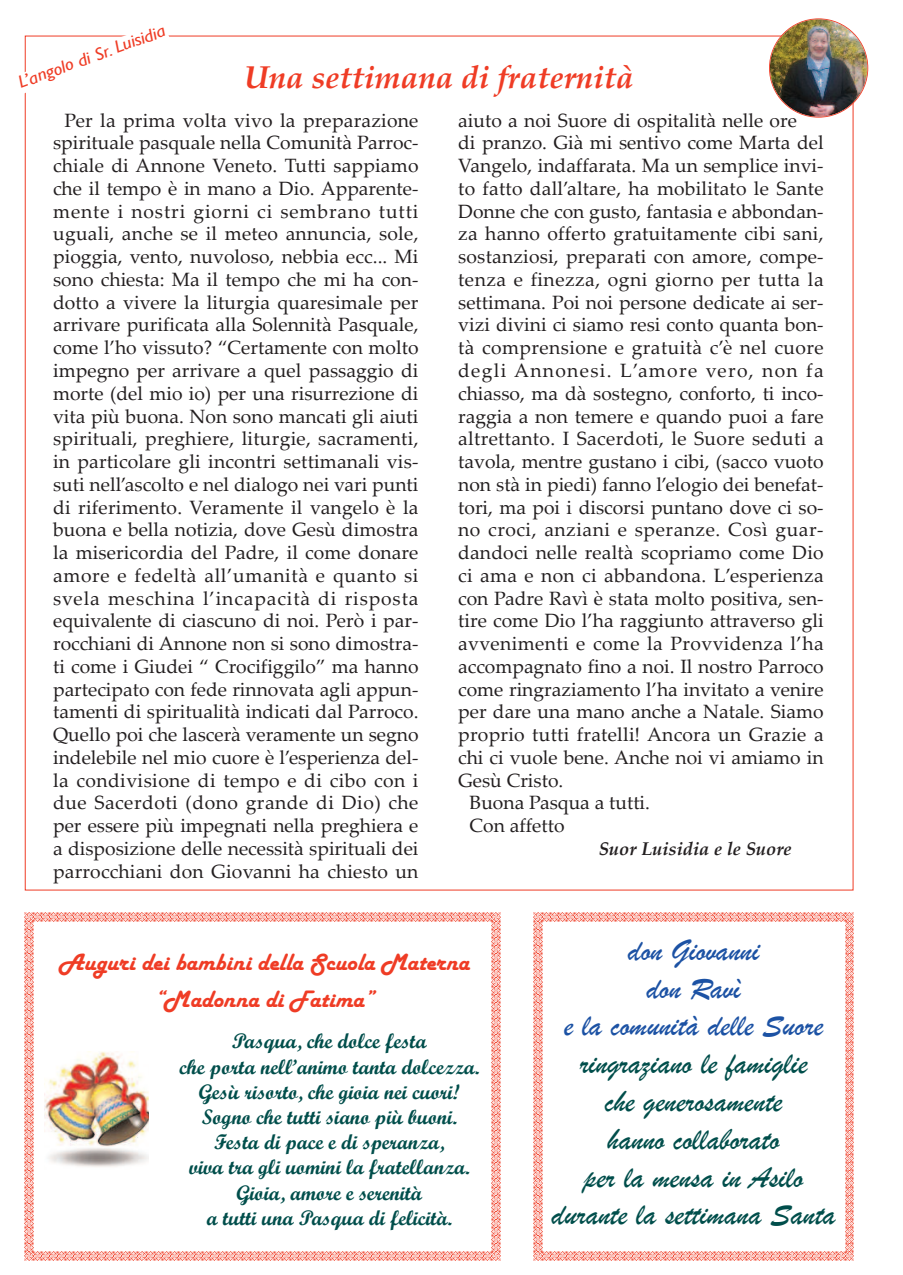
<style>
.page{position:relative;width:903px;height:1275px;background:#fff}
.page>*{position:absolute;margin:0;border:0;box-sizing:border-box;transform-origin:0 0}
.t1{font:31.5px/37.8px "Brush Script";color:#004e4b;text-align:center}
.t2{font:31.5px/37.8px "Brush Script";color:#1c52a4;text-align:center}
.t3{font:italic 700 31.5px "Palatino Linotype";color:#ef3c25}
.t4{font:24.5px/37.1px "Harlow Solid";color:#ef3c25;text-align:center}
.t5{font:21px/25.2px "Script MT Bold";color:#004e4b;text-align:center}
.t6{font:19.25px/22.8px "Palatino Linotype";color:#231f20;text-align:center}
.t7{font:19.25px "Palatino Linotype";letter-spacing:.02em;color:#231f20}
.t8{font:19.25px "Palatino Linotype";letter-spacing:.025em;color:#231f20}
.t9{font:19.25px "Palatino Linotype";letter-spacing:.03em;color:#231f20}
.t10{font:19.25px "Palatino Linotype";letter-spacing:.07em;color:#231f20}
.t11{font:italic 700 18.38px "Palatino Linotype";color:#231f20}
.t12{font:italic 17.5px "Gill Sans";color:#ef3c25;scale:1.1 1}
</style>
<div class="page">
<svg style="left:24px;top:35px;width:146px;height:65px"></svg>
<svg style="left:25px;top:913px;width:475px;height:347px"></svg>
<svg style="left:533px;top:913px;width:321px;height:347px"></svg>
<div style="left:45px;top:1031px;width:103px;height:172px;background:#fff"></div>
<img style="left:45px;top:1052px;width:103px;height:115px">
<img style="left:770px;top:21px;width:97px;height:96px">
<div style="left:769px;top:18px;width:99px;height:100px;border:2px solid #ef3c25;border-radius:50px"></div>
<p class="t12" style="left:15px;top:73px;width:143px;rotate:-20deg">L’angolo di Sr. Luisidia</p>
<h1 class="t3" style="left:244px;top:65px;width:391px">Una settimana di fraternità</h1>
<p class="t6" style="left:53px;top:111px;width:367px">Per la prima volta vivo la preparazione spirituale pasquale nella Comunità Parroc&shy;chiale di Annone Veneto. Tutti sappiamo che il tempo è in mano a Dio. Apparente&shy;mente i nostri giorni ci sembrano tutti uguali, anche se il meteo annuncia, sole, pioggia, vento, nuvoloso, nebbia ecc... Mi sono chiesta: Ma il tempo che mi ha con&shy;dotto a vivere la liturgia quaresimale per arrivare purificata alla Solennità Pasquale, come l’ho vissuto? “Certamente con molto impegno per arrivare a quel passaggio di morte (del mio io) per una risurrezione di vita più buona. Non sono mancati gli aiuti spirituali, preghiere, liturgie, sacramenti, in particolare gli incontri settimanali vis&shy;suti nell’ascolto e nel dialogo nei vari punti di riferimento. Veramente il vangelo è la buona e bella notizia, dove Gesù dimostra la misericordia del Padre, il come donare amore e fedeltà all’umanità e quanto si svela meschina l’incapacità di risposta equivalente di ciascuno di noi. Però i par&shy;rocchiani di Annone non si sono dimostra&shy;ti come i Giudei “ Crocifiggilo” ma hanno partecipato con fede rinnovata agli appun&shy;tamenti di spiritualità indicati dal Parroco.<br>Quello poi che lascerà veramente un segno indelebile nel mio cuore è l’esperienza del&shy;la condivisione di tempo e di cibo con i due Sacerdoti (dono grande di Dio) che per essere più impegnati nella preghiera e a disposizione delle necessità spirituali dei parrocchiani don Giovanni ha chiesto un</p>
<p class="t6" style="left:458px;top:111px;width:340px">aiuto a noi Suore di ospitalità nelle ore</p>
<p class="t6" style="left:458px;top:134px;width:367px">di pranzo. Già mi sentivo come Marta del</p>
<p class="t6" style="left:458px;top:157px;width:367px">Vangelo, indaffarata. Ma un semplice invi-</p>
<p class="t6" style="left:458px;top:179px;width:367px">to fatto dall’altare, ha mobilitato le Sante</p>
<p class="t6" style="left:458px;top:202px;width:367px">Donne che con gusto, fantasia e abbondan-</p>
<p class="t6" style="left:458px;top:225px;width:367px">za hanno offerto gratuitamente cibi sani,</p>
<p class="t6" style="left:458px;top:248px;width:367px">sostanziosi, preparati con amore, compe-</p>
<p class="t8" style="left:458px;top:272px;width:367px">tenza e finezza, ogni giorno per tutta la</p>
<p class="t6" style="left:458px;top:293px;width:367px">settimana. Poi noi persone dedicate ai ser-</p>
<p class="t6" style="left:458px;top:316px;width:367px">vizi divini ci siamo resi conto quanta bon-</p>
<p class="t7" style="left:458px;top:340px;width:367px">tà comprensione e gratuità c’è nel cuore</p>
<p class="t10" style="left:458px;top:363px;width:367px">degli Annonesi. L’amore vero, non fa</p>
<p class="t6" style="left:458px;top:384px;width:367px">chiasso, ma dà sostegno, conforto, ti inco-</p>
<p class="t6" style="left:458px;top:407px;width:367px">raggia a non temere e quando puoi a fare</p>
<p class="t6" style="left:458px;top:430px;width:367px">altrettanto. I Sacerdoti, le Suore seduti a</p>
<p class="t6" style="left:458px;top:452px;width:367px">tavola, mentre gustano i cibi, (sacco vuoto</p>
<p class="t6" style="left:458px;top:475px;width:367px">non stà in piedi) fanno l’elogio dei benefat-</p>
<p class="t6" style="left:458px;top:498px;width:367px">tori, ma poi i discorsi puntano dove ci so-</p>
<p class="t9" style="left:458px;top:522px;width:367px">no croci, anziani e speranze. Così guar-</p>
<p class="t6" style="left:458px;top:543px;width:367px">dandoci nelle realtà scopriamo come Dio</p>
<p class="t6" style="left:458px;top:566px;width:367px">ci ama e non ci abbandona. L’esperienza</p>
<p class="t6" style="left:458px;top:589px;width:367px">con Padre Ravì è stata molto positiva, sen-</p>
<p class="t6" style="left:458px;top:612px;width:367px">tire come Dio l’ha raggiunto attraverso gli</p>
<p class="t7" style="left:458px;top:636px;width:367px">avvenimenti e come la Provvidenza l’ha</p>
<p class="t6" style="left:458px;top:657px;width:367px">accompagnato fino a noi. Il nostro Parroco</p>
<p class="t6" style="left:458px;top:680px;width:367px">come ringraziamento l’ha invitato a venire</p>
<p class="t6" style="left:458px;top:703px;width:367px">per dare una mano anche a Natale. Siamo</p>
<p class="t6" style="left:458px;top:725px;width:367px">proprio tutti fratelli! Ancora un Grazie a</p>
<p class="t6" style="left:458px;top:748px;width:367px">chi ci vuole bene. Anche noi vi amiamo in</p>
<p class="t6" style="left:458px;top:771px;width:107px">Gesù Cristo.</p>
<p class="t6" style="left:470px;top:794px;width:182px">Buona Pasqua a tutti.</p>
<p class="t6" style="left:470px;top:816px;width:96px">Con affetto</p>
<p class="t11" style="left:599px;top:841px;width:194px">Suor Luisidia e le Suore</p>
<p class="t4" style="left:59px;top:946px;width:412px">Auguri dei bambini della Scuola Materna “Madonna di Fatima”</p>
<p class="t5" style="left:179px;top:1028px;width:301px">Pasqua, che dolce festa<br>che porta nell’animo tanta dolcezza.<br>Gesù risorto, che gioia nei cuori!<br>Sogno che tutti siano più buoni.<br>Festa di pace e di speranza,<br>viva tra gli uomini la fratellanza.<br>Gioia, amore e serenità<br>a tutti una Pasqua di felicità.</p>
<h1 class="t2" style="left:564px;top:932px;width:261px">don Giovanni<br>don Ravì<br>e la comunità delle Suore</h1>
<h1 class="t1" style="left:551px;top:1045px;width:286px">ringraziano le famiglie<br>che generosamente<br>hanno collaborato<br>per la mensa in Asilo durante la settimana Santa</h1>
</div>
